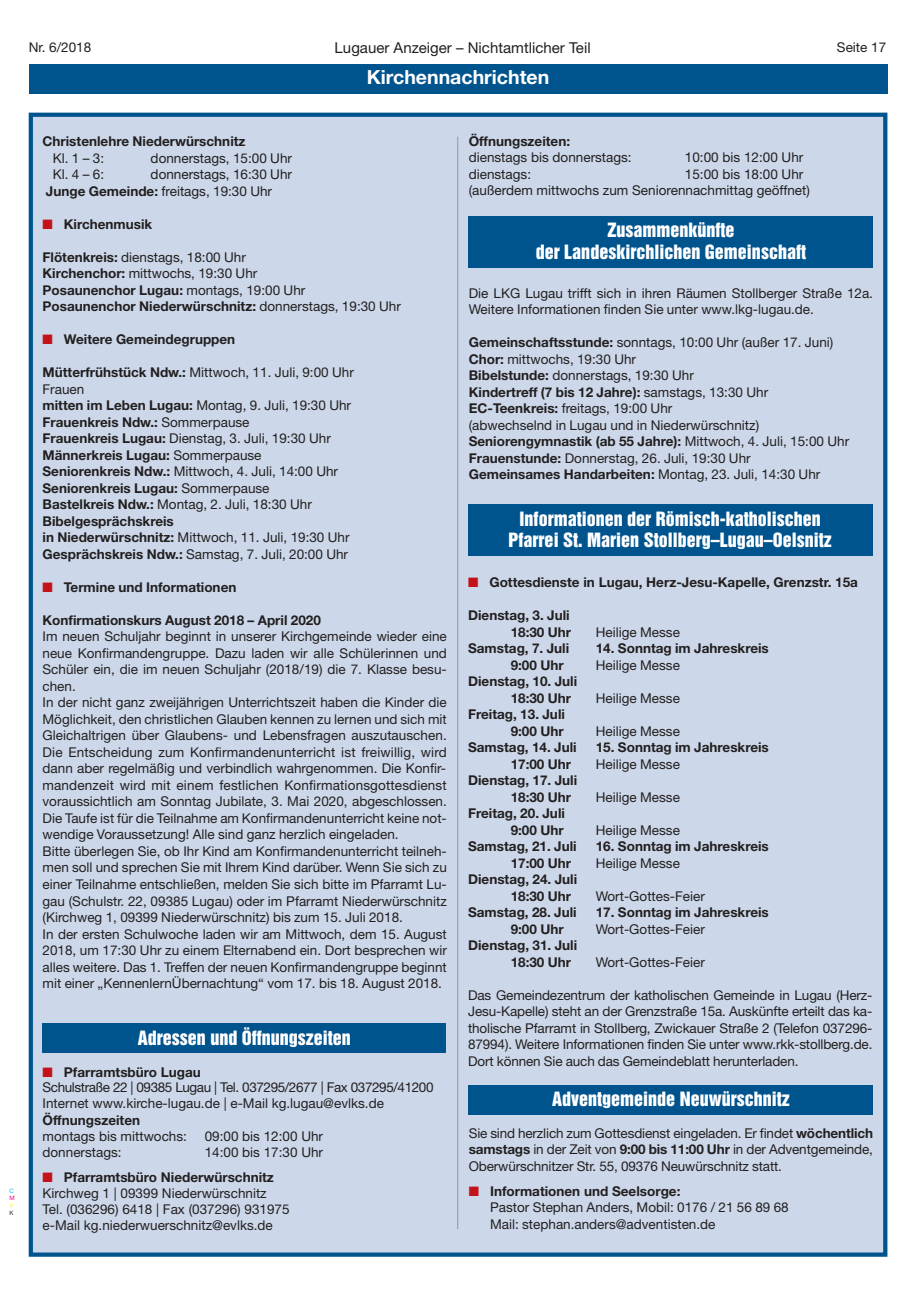
<style>
.page{position:relative;width:915px;height:1293px;background:#fff}
.page>*{position:absolute;margin:0;border:0;box-sizing:border-box;transform-origin:0 0}
.t1{font:700 19.5px "Helvetica Neue";color:#fff}
.t2{font:18px/21.6px "Helvetica Inserat";color:#fff;text-align:center}
.t3{font:15px "Helvetica Neue";color:#231f20}
.t4{font:13.5px/16.5px "Helvetica Neue";color:#231f20}
.t5{font:700 13.5px/16.5px "Helvetica Neue";color:#231f20}
.t6{font:13.5px/15.9px "Helvetica Neue";letter-spacing:-.03em;color:#231f20}
.t7{font:6px "Helvetica Neue";color:#00aeef}
.t8{font:6px "Helvetica Neue";color:#ed028c}
.t9{font:6px "Helvetica Neue";color:#fff101}
.t10{font:6px "Helvetica Neue";color:#231f20}
.s1{font-weight:700}
.s2{color:#c4121a}
</style>
<div class="page">
<div style="left:29px;top:64px;width:858px;height:30px;background:#00548e"></div>
<div style="left:33px;top:117px;width:849px;height:1135px;background:#ccd8e9"></div>
<div style="left:29px;top:113px;width:858px;height:1143px;border:4px solid #00548e"></div>
<div style="left:43px;top:1023px;width:403px;height:30px;background:#00548e"></div>
<div style="left:468px;top:216px;width:404px;height:51px;background:#00548e"></div>
<div style="left:468px;top:505px;width:404px;height:51px;background:#00548e"></div>
<div style="left:468px;top:1085px;width:404px;height:30px;background:#00548e"></div>
<hr style="left:457px;top:137px;width:1px;height:1092px;background:#939598">
<p class="t4" style="left:29px;top:40px;width:64px">Nr. 6/2018</p>
<p class="t3" style="left:334px;top:42px;width:257px">Lugauer Anzeiger – Nichtamtlicher Teil</p>
<p class="t4" style="left:836px;top:40px;width:51px">Seite 17</p>
<h1 class="t1" style="left:366px;top:70px;width:184px">Kirchennachrichten</h1>
<p class="t7" style="left:9px;top:1188px;width:6px">C</p>
<p class="t8" style="left:9px;top:1196px;width:7px">M</p>
<p class="t9" style="left:9px;top:1203px;width:5px">Y</p>
<p class="t10" style="left:9px;top:1210px;width:6px">K</p>
<p class="t5" style="left:43px;top:134px;width:204px">Christenlehre Niederwürschnitz</p>
<p class="t4" style="left:53px;top:151px;width:53px">Kl. 1 – 3:</p>
<p class="t4" style="left:151px;top:151px;width:143px">donnerstags, 15:00 Uhr</p>
<p class="t4" style="left:53px;top:167px;width:53px">Kl. 4 – 6:</p>
<p class="t4" style="left:46px;top:167px;width:247px;text-indent:105px">donnerstags, 16:30 Uhr<br><span class="s1">Junge Gemeinde:</span> freitags, 19:30 Uhr</p>
<p class="t5" style="left:43px;top:217px;width:111px"><span class="s2">■</span> Kirchenmusik</p>
<p class="t4" style="left:43px;top:250px;width:360px"><span class="s1">Flötenkreis:</span> dienstags, 18:00 Uhr<br><span class="s1">Kirchenchor:</span> mittwochs, 19:30 Uhr<br><span class="s1">Posaunenchor Lugau:</span> montags, 19:00 Uhr <span class="s1">Posaunenchor Niederwürschnitz:</span> donnerstags, 19:30 Uhr</p>
<p class="t5" style="left:43px;top:332px;width:194px"><span class="s2">■</span> Weitere Gemeindegruppen</p>
<p class="t4" style="left:43px;top:366px;width:313px"><span class="s1">Mütterfrühstück Ndw.:</span> Mittwoch, 11. Juli, 9:00 Uhr Frauen<br><span class="s1">mitten im Leben Lugau:</span> Montag, 9. Juli, 19:30 Uhr <span class="s1">Frauenkreis Ndw.:</span> Sommerpause<br><span class="s1">Frauenkreis Lugau:</span> Dienstag, 3. Juli, 19:30 Uhr <span class="s1">Männerkreis Lugau:</span> Sommerpause<br><span class="s1">Seniorenkreis Ndw.:</span> Mittwoch, 4. Juli, 14:00 Uhr <span class="s1">Seniorenkreis Lugau:</span> Sommerpause<br><span class="s1">Bastelkreis Ndw.:</span> Montag, 2. Juli, 18:30 Uhr <span class="s1">Bibelgesprächskreis<br>in Niederwürschnitz:</span> Mittwoch, 11. Juli, 19:30 Uhr <span class="s1">Gesprächskreis Ndw.:</span> Samstag, 7. Juli, 20:00 Uhr</p>
<p class="t5" style="left:43px;top:580px;width:195px"><span class="s2">■</span> Termine und Informationen</p>
<p class="t5" style="left:43px;top:613px;width:280px">Konfirmationskurs August 2018 – April 2020</p>
<p class="t4" style="left:43px;top:629px;width:405px">Im neuen Schuljahr beginnt in unserer Kirchgemeinde wieder eine neue Konfirmandengruppe. Dazu laden wir alle Schülerinnen und Schüler ein, die im neuen Schuljahr (2018/19) die 7. Klasse besu&shy;chen.<br>In der nicht ganz zweijährigen Unterrichtszeit haben die Kinder die Möglichkeit, den christlichen Glauben kennen zu lernen und sich mit Gleichaltrigen über Glaubens- und Lebensfragen auszutauschen.<br>Die Entscheidung zum Konfirmandenunterricht ist freiwillig, wird dann aber regelmäßig und verbindlich wahrgenommen. Die Konfir&shy;mandenzeit wird mit einem festlichen Konfirmationsgottesdienst voraussichtlich am Sonntag Jubilate, 3. Mai 2020, abgeschlossen.<br>Die Taufe ist für die Teilnahme am Konfirmandenunterricht keine not&shy;wendige Voraussetzung! Alle sind ganz herzlich eingeladen.<br>Bitte überlegen Sie, ob Ihr Kind am Konfirmandenunterricht teilneh&shy;men soll und sprechen Sie mit Ihrem Kind darüber. Wenn Sie sich zu einer Teilnahme entschließen, melden Sie sich bitte im Pfarramt Lu&shy;gau (Schulstr. 22, 09385 Lugau) oder im Pfarramt Niederwürschnitz (Kirchweg 1, 09399 Niederwürschnitz) bis zum 15. Juli 2018.<br>In der ersten Schulwoche laden wir am Mittwoch, dem 15. August 2018, um 17:30 Uhr zu einem Elternabend ein. Dort besprechen wir alles weitere. Das 1. Treffen der neuen Konfirmandengruppe beginnt mit einer „KennenlernÜbernachtung“ vom 17. bis 18. August 2018.</p>
<h2 class="t2" style="left:138px;top:1027px;width:214px">Adressen und Öffnungszeiten</h2>
<p class="t6" style="left:43px;top:1065px;width:392px"><span class="s2">■</span> <span class="s1">Pfarramtsbüro Lugau<br></span>Schulstraße 22 | 09385 Lugau | Tel. 037295/2677 | Fax 037295/41200<br>Internet www.kirche-lugau.de | e-Mail kg.lugau@evlks.de</p>
<p class="t5" style="left:43px;top:1112px;width:99px">Öffnungszeiten</p>
<p class="t4" style="left:43px;top:1129px;width:146px">montags bis mittwochs:</p>
<p class="t4" style="left:205px;top:1129px;width:120px">09:00 bis 12:00 Uhr</p>
<p class="t4" style="left:43px;top:1145px;width:81px">donnerstags:</p>
<p class="t4" style="left:205px;top:1145px;width:120px">14:00 bis 17:30 Uhr</p>
<p class="t4" style="left:43px;top:1170px;width:248px;line-height:16px"><span class="s2">■</span> <span class="s1">Pfarramtsbüro Niederwürschnitz </span>Kirchweg 1 | 09399 Niederwürschnitz Tel. (036296) 6418 | Fax (037296) 931975 e-Mail kg.niederwuerschnitz@evlks.de</p>
<p class="t5" style="left:468px;top:134px;width:103px">Öffnungszeiten:</p>
<p class="t4" style="left:468px;top:151px;width:164px">dienstags bis donnerstags:</p>
<p class="t4" style="left:684px;top:151px;width:120px">10:00 bis 12:00 Uhr</p>
<p class="t4" style="left:468px;top:167px;width:64px">dienstags:</p>
<p class="t4" style="left:468px;top:167px;width:342px;text-indent:216px">15:00 bis 18:00 Uhr (außerdem mittwochs zum Seniorennachmittag geöffnet)</p>
<h2 class="t2" style="left:535px;top:220px;width:271px">Zusammenkünfte<br>der Landeskirchlichen Gemeinschaft</h2>
<p class="t4" style="left:468px;top:286px;width:405px">Die LKG Lugau trifft sich in ihren Räumen Stollberger Straße 12a.<br>Weitere Informationen finden Sie unter www.lkg-lugau.de.</p>
<p class="t4" style="left:468px;top:335px;width:382px"><span class="s1">Gemeinschaftsstunde:</span> sonntags, 10:00 Uhr (außer 17. Juni)<br><span class="s1">Chor:</span> mittwochs, 19:30 Uhr<br><span class="s1">Bibelstunde:</span> donnerstags, 19:30 Uhr<br><span class="s1">Kindertreff (7 bis 12 Jahre):</span> samstags, 13:30 Uhr <span class="s1">EC-Teenkreis:</span> freitags, 19:00 Uhr<br>(abwechselnd in Lugau und in Niederwürschnitz)<br><span class="s1">Seniorengymnastik (ab 55 Jahre):</span> Mittwoch, 4. Juli, 15:00 Uhr <span class="s1">Frauenstunde:</span> Donnerstag, 26. Juli, 19:30 Uhr<br><span class="s1">Gemeinsames Handarbeiten:</span> Montag, 23. Juli, 14:30 Uhr</p>
<h2 class="t2" style="left:508px;top:509px;width:325px">Informationen der Römisch-katholischen<br>Pfarrei St. Marien Stollberg–Lugau–Oelsnitz</h2>
<p class="t5" style="left:468px;top:575px;width:391px"><span class="s2">■</span> Gottesdienste in Lugau, Herz-Jesu-Kapelle, Grenzstr. 15a</p>
<p class="t5" style="left:468px;top:608px;width:104px;text-align:right">Dienstag, 3. Juli<br>18:30 Uhr</p>
<p class="t4" style="left:595px;top:625px;width:86px">Heilige Messe</p>
<p class="t5" style="left:468px;top:641px;width:102px">Samstag, 7. Juli</p>
<p class="t5" style="left:595px;top:641px;width:174px">14. Sonntag im Jahreskreis</p>
<p class="t5" style="left:510px;top:658px;width:54px">9:00 Uhr</p>
<p class="t4" style="left:595px;top:658px;width:86px">Heilige Messe</p>
<p class="t5" style="left:510px;top:674px;width:68px;text-indent:-43px">Dienstag, 10. Juli<br>18:30 Uhr</p>
<p class="t4" style="left:595px;top:691px;width:86px">Heilige Messe</p>
<p class="t5" style="left:468px;top:707px;width:98px;text-align:right">Freitag, 13. Juli<br>9:00 Uhr</p>
<p class="t4" style="left:595px;top:724px;width:86px">Heilige Messe</p>
<p class="t5" style="left:468px;top:740px;width:110px">Samstag, 14. Juli</p>
<p class="t5" style="left:595px;top:740px;width:174px">15. Sonntag im Jahreskreis</p>
<p class="t5" style="left:510px;top:757px;width:62px">17:00 Uhr</p>
<p class="t4" style="left:595px;top:757px;width:86px">Heilige Messe</p>
<p class="t5" style="left:510px;top:773px;width:68px;text-indent:-43px">Dienstag, 17. Juli<br>18:30 Uhr</p>
<p class="t4" style="left:595px;top:790px;width:86px">Heilige Messe</p>
<p class="t5" style="left:468px;top:806px;width:98px;text-align:right">Freitag, 20. Juli<br>9:00 Uhr</p>
<p class="t4" style="left:595px;top:823px;width:86px">Heilige Messe</p>
<p class="t5" style="left:468px;top:839px;width:110px">Samstag, 21. Juli</p>
<p class="t5" style="left:595px;top:839px;width:174px">16. Sonntag im Jahreskreis</p>
<p class="t5" style="left:510px;top:856px;width:62px">17:00 Uhr</p>
<p class="t4" style="left:595px;top:856px;width:86px">Heilige Messe</p>
<p class="t5" style="left:510px;top:872px;width:68px;text-indent:-43px">Dienstag, 24. Juli<br>18:30 Uhr</p>
<p class="t4" style="left:595px;top:889px;width:110px">Wort-Gottes-Feier</p>
<p class="t5" style="left:468px;top:905px;width:110px">Samstag, 28. Juli</p>
<p class="t5" style="left:595px;top:905px;width:174px">17. Sonntag im Jahreskreis</p>
<p class="t5" style="left:510px;top:922px;width:54px">9:00 Uhr</p>
<p class="t4" style="left:595px;top:922px;width:110px">Wort-Gottes-Feier</p>
<p class="t5" style="left:510px;top:938px;width:68px;text-indent:-43px">Dienstag, 31. Juli<br>18:30 Uhr</p>
<p class="t4" style="left:595px;top:955px;width:110px">Wort-Gottes-Feier</p>
<p class="t4" style="left:468px;top:988px;width:405px;text-align:justify">Das Gemeindezentrum der katholischen Gemeinde in Lugau (Herz-Jesu-Kapelle) steht an der Grenzstraße 15a. Auskünfte erteilt das ka&shy;tholische Pfarramt in Stollberg, Zwickauer Straße 2 (Telefon 037296- 87994). Weitere Informationen finden Sie unter www.rkk-stollberg.de.<br>Dort können Sie auch das Gemeindeblatt herunterladen.</p>
<h2 class="t2" style="left:552px;top:1089px;width:239px">Adventgemeinde Neuwürschnitz</h2>
<p class="t4" style="left:468px;top:1125px;width:405px;text-align:justify">Sie sind herzlich zum Gottesdienst eingeladen. Er findet <span class="s1">wöchentlich samstags</span> in der Zeit von <span class="s1">9:00 bis 11:00 Uhr</span> in der Adventgemeinde, Oberwürschnitzer Str. 55, 09376 Neuwürschnitz statt.</p>
<p class="t4" style="left:490px;top:1183px;width:300px;text-indent:-21px"><span class="s2">■</span> <span class="s1">Informationen und Seelsorge:<br></span>Pastor Stephan Anders, Mobil: 0176 / 21 56 89 68<br>Mail: stephan.anders@adventisten.de</p>
</div>
